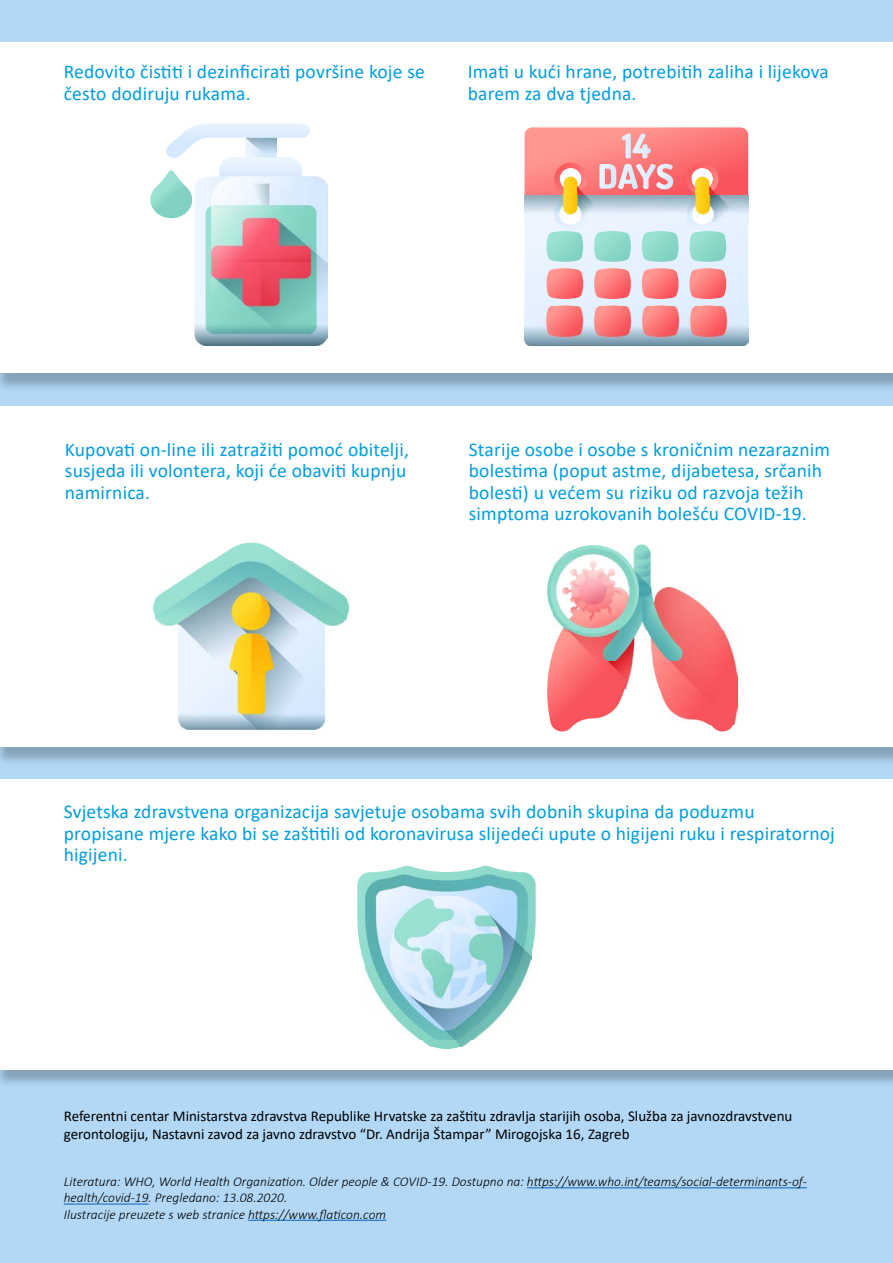
<style>
.page{position:relative;width:893px;height:1263px;background:#b2d8f6}
.page>*{position:absolute;margin:0;border:0;box-sizing:border-box;transform-origin:0 0}
.t1{font:19.5px/21.5px "Calibri";letter-spacing:.01em;color:#009de0}
.t2{font:15px/18px "Calibri";color:#000}
.t3{font:italic 300 13.5px/16.2px "Calibri";color:#000}
</style>
<div class="page">
<div style="left:0;top:45px;width:893px;height:347px;background:#000;opacity:.25"></div>
<div style="left:0;top:43px;width:893px;height:330px;background:#fff"></div>
<div style="left:0;top:409px;width:893px;height:357px;background:#000;opacity:.25"></div>
<div style="left:0;top:406px;width:893px;height:341px;background:#fff"></div>
<div style="left:0;top:782px;width:893px;height:306px;background:#000;opacity:.25"></div>
<div style="left:0;top:780px;width:893px;height:289px;background:#fff"></div>
<svg style="left:150px;top:124px;width:169px;height:188px"></svg>
<img style="left:245px;top:135px;width:32px;height:30px">
<img style="left:211px;top:177px;width:116px;height:135px">
<img style="left:194px;top:312px;width:133px;height:34px">
<svg style="left:153px;top:543px;width:196px;height:182px"></svg>
<img style="left:156px;top:562px;width:190px;height:63px">
<img style="left:178px;top:625px;width:146px;height:104px">
<svg style="left:357px;top:865px;width:179px;height:184px"></svg>
<img style="left:366px;top:875px;width:161px;height:22px">
<img style="left:366px;top:897px;width:165px;height:143px">
<img style="left:391px;top:1040px;width:140px;height:6px">
<div style="left:524px;top:262px;width:224px;height:45px;background:#e5f1ff"></div>
<svg style="left:546px;top:268px;width:38px;height:39px"></svg>
<svg style="left:594px;top:268px;width:37px;height:39px"></svg>
<svg style="left:641px;top:268px;width:38px;height:39px"></svg>
<svg style="left:689px;top:268px;width:38px;height:39px"></svg>
<svg style="left:524px;top:127px;width:224px;height:135px;background:#e4b1ae"></svg>
<img style="left:578px;top:187px;width:34px;height:8px">
<img style="left:709px;top:187px;width:34px;height:8px">
<img style="left:524px;top:195px;width:224px;height:26px">
<img style="left:524px;top:307px;width:224px;height:39px">
<svg style="left:547px;top:545px;width:191px;height:187px"></svg>
<img style="left:633px;top:545px;width:49px;height:7px">
<img style="left:554px;top:552px;width:128px;height:35px">
<img style="left:554px;top:587px;width:183px;height:43px">
<img style="left:564px;top:630px;width:173px;height:31px">
<img style="left:564px;top:661px;width:70px;height:27px">
<img style="left:650px;top:661px;width:87px;height:64px">
<hr style="left:527px;top:1187px;width:280px;height:1px;background:#0563c1">
<hr style="left:64px;top:1204px;width:85px;height:1px;background:#0563c1">
<hr style="left:248px;top:1220px;width:138px;height:1px;background:#0563c1">
<p class="t1" style="left:64px;top:61px;width:363px">Redovito čistiti i dezinficirati površine koje se često dodiruju rukama.</p>
<p class="t1" style="left:468px;top:61px;width:363px">Imati u kući hrane, potrebitih zaliha i lijekova barem za dva tjedna.</p>
<p class="t1" style="left:65px;top:438px;width:346px">Kupovati on-line ili zatražiti pomoć obitelji, susjeda ili volontera, koji će obaviti kupnju namirnica.</p>
<p class="t1" style="left:469px;top:438px;width:363px">Starije osobe i osobe s kroničnim nezaraznim bolestima (poput astme, dijabetesa, srčanih bolesti) u većem su riziku od razvoja težih simptoma uzrokovanih bolešću COVID-19.</p>
<p class="t1" style="left:64px;top:801px;width:773px">Svjetska zdravstvena organizacija savjetuje osobama svih dobnih skupina da poduzmu propisane mjere kako bi se zaštitili od koronavirusa slijedeći upute o higijeni ruku i respiratornoj higijeni.</p>
<p class="t2" style="left:64px;top:1107px;width:730px">Referentni centar Ministarstva zdravstva Republike Hrvatske za zaštitu zdravlja starijih osoba, Služba za javnozdravstvenu gerontologiju, Nastavni zavod za javno zdravstvo “Dr. Andrija Štampar” Mirogojska 16, Zagreb</p>
<p class="t3" style="left:64px;top:1173px;width:744px">Literatura: WHO, World Health Organization. Older people &amp; COVID-19. Dostupno na: https://www.who.int/teams/social-determinants-of&shy;health/covid-19. Pregledano: 13.08.2020.<br>Ilustracije preuzete s web stranice https://www.flaticon.com</p>
</div>
